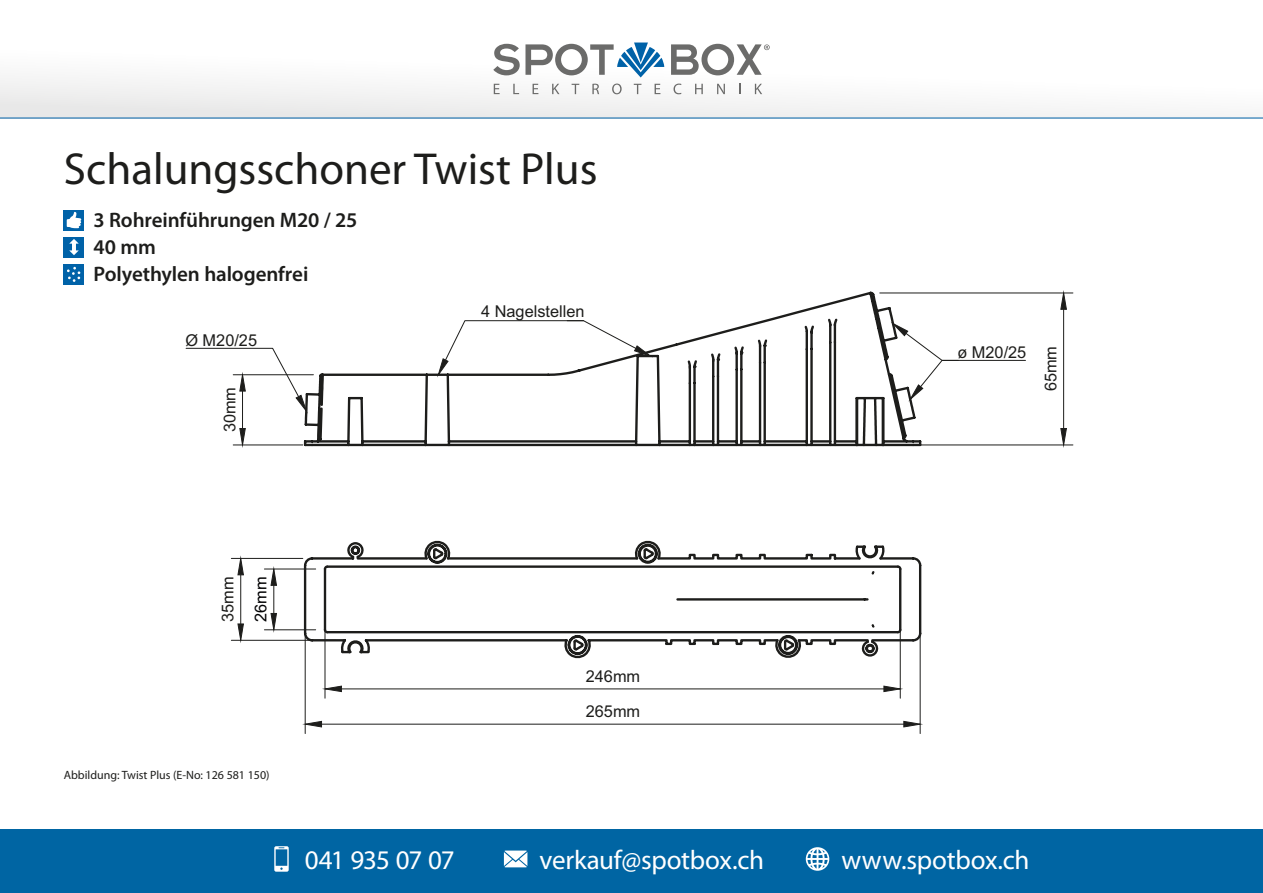
<style>
.page{position:relative;width:1263px;height:893px;background:#fff}
.page>*{position:absolute;margin:0;border:0;box-sizing:border-box;transform-origin:0 0}
.t1{font:45px "Myriad Pro";color:#1d1d1b}
.t2{font:27px "Myriad Pro";letter-spacing:-.015em;color:#fff}
.t3{font:27px "Myriad Pro";letter-spacing:-.04em;color:#fff}
.t4{font:600 21px/27px "Myriad Pro";letter-spacing:-.005em;color:#1d1d1b}
.t5{font:16.35px "Arial";color:#1d1d1b}
.t6{font:16.35px "Arial";color:#020203}
.t7{font:12px "Myriad Pro";color:#1d1d1b}
</style>
<div class="page">
<div style="left:0;top:45px;width:1263px;height:73px;background:linear-gradient(to right,#f2f2f2,#fdfdfd)"></div>
<svg style="left:493px;top:43px;width:171px;height:35px"></svg>
<svg style="left:671px;top:44px;width:99px;height:31px"></svg>
<svg style="left:494px;top:84px;width:6px;height:10px"></svg>
<svg style="left:513px;top:84px;width:6px;height:10px"></svg>
<svg style="left:532px;top:84px;width:6px;height:10px"></svg>
<svg style="left:552px;top:84px;width:7px;height:10px"></svg>
<svg style="left:572px;top:84px;width:7px;height:10px"></svg>
<svg style="left:592px;top:84px;width:7px;height:10px"></svg>
<svg style="left:612px;top:84px;width:10px;height:10px"></svg>
<svg style="left:634px;top:84px;width:7px;height:10px"></svg>
<svg style="left:654px;top:84px;width:6px;height:10px"></svg>
<svg style="left:673px;top:84px;width:8px;height:10px"></svg>
<svg style="left:695px;top:84px;width:8px;height:10px"></svg>
<svg style="left:717px;top:84px;width:8px;height:10px"></svg>
<svg style="left:755px;top:84px;width:7px;height:10px"></svg>
<hr style="left:0;top:118px;width:1263px;height:1px;background:#0062a8">
<div style="left:0;top:829px;width:1263px;height:64px;background:#0065a3"></div>
<svg style="left:274px;top:846px;width:15px;height:26px"></svg>
<svg style="left:504px;top:850px;width:23px;height:17px"></svg>
<svg style="left:806px;top:847px;width:23px;height:24px"></svg>
<svg style="left:303px;top:292px;width:619px;height:155px"></svg>
<svg style="left:303px;top:557px;width:21px;height:104px"></svg>
<hr style="left:264px;top:629px;width:52px;height:1px;background:#1d1d1b">
<hr style="left:264px;top:569px;width:52px;height:1px;background:#1d1d1b">
<svg style="left:270px;top:568px;width:7px;height:62px"></svg>
<hr style="left:305px;top:575px;width:1px;height:158px;background:#1d1d1b">
<hr style="left:920px;top:575px;width:1px;height:158px;background:#1d1d1b">
<hr style="left:321px;top:724px;width:583px;height:1px;background:#1d1d1b">
<svg style="left:304px;top:721px;width:18px;height:7px"></svg>
<svg style="left:903px;top:721px;width:18px;height:7px"></svg>
<hr style="left:233px;top:374px;width:80px;height:1px;background:#1d1d1b">
<hr style="left:233px;top:445px;width:70px;height:1px;background:#1d1d1b">
<hr style="left:242px;top:391px;width:1px;height:37px;background:#1d1d1b">
<svg style="left:239px;top:428px;width:7px;height:18px"></svg>
<hr style="left:880px;top:293px;width:193px;height:1px;background:#1d1d1b">
<hr style="left:886px;top:445px;width:187px;height:1px;background:#1d1d1b">
<hr style="left:1063px;top:309px;width:1px;height:119px;background:#1d1d1b">
<svg style="left:1060px;top:292px;width:7px;height:18px"></svg>
<svg style="left:1060px;top:428px;width:7px;height:18px"></svg>
<svg style="left:324px;top:360px;width:702px;height:339px"></svg>
<svg style="left:324px;top:685px;width:18px;height:7px"></svg>
<svg style="left:883px;top:685px;width:18px;height:7px"></svg>
<hr style="left:231px;top:558px;width:72px;height:1px;background:#1d1d1b">
<hr style="left:231px;top:640px;width:105px;height:1px;background:#1d1d1b">
<hr style="left:240px;top:575px;width:1px;height:49px;background:#1d1d1b">
<svg style="left:237px;top:558px;width:7px;height:18px"></svg>
<svg style="left:237px;top:623px;width:7px;height:18px"></svg>
<svg style="left:185px;top:347px;width:122px;height:65px"></svg>
<svg style="left:892px;top:323px;width:67px;height:38px"></svg>
<svg style="left:438px;top:320px;width:213px;height:55px"></svg>
<svg style="left:64px;top:210px;width:20px;height:20px"></svg>
<svg style="left:67px;top:212px;width:14px;height:16px"></svg>
<div style="left:64px;top:237px;width:20px;height:20px;background:#0062a8"></div>
<svg style="left:69px;top:239px;width:10px;height:16px"></svg>
<div style="left:64px;top:264px;width:20px;height:20px;background:#0062a8"></div>
<svg style="left:67px;top:267px;width:13px;height:15px"></svg>
<h1 class="t1" style="left:64px;top:141px;width:535px">Schalungsschoner Twist Plus</h1>
<p class="t4" style="left:94px;top:206px;width:265px">3 Rohreinführungen M20 / 25<br>40 mm<br>Polyethylen halogenfrei</p>
<p class="t5" style="left:185px;top:329px;width:73px">Ø M20/25</p>
<p class="t5" style="left:219px;top:432px;width:47px;rotate:-90deg">30mm</p>
<p class="t5" style="left:481px;top:301px;width:105px">4 Nagelstellen</p>
<p class="t5" style="left:957px;top:342px;width:70px">ø M20/25</p>
<p class="t5" style="left:1040px;top:391px;width:47px;rotate:-90deg">65mm</p>
<p class="t5" style="left:217px;top:622px;width:47px;rotate:-90deg">35mm</p>
<p class="t6" style="left:250px;top:622px;width:47px;rotate:-90deg">26mm</p>
<p class="t7" style="left:64px;top:767px;width:207px">Abbildung: Twist Plus (E-No: 126 581 150)</p>
<p class="t5" style="left:586px;top:665px;width:56px">246mm</p>
<p class="t5" style="left:586px;top:701px;width:56px">265mm</p>
<h2 class="t3" style="left:305px;top:843px;width:151px">041 935 07 07</h2>
<h2 class="t2" style="left:540px;top:843px;width:226px">verkauf@spotbox.ch</h2>
<h2 class="t2" style="left:841px;top:843px;width:189px">www.spotbox.ch</h2>
</div>
